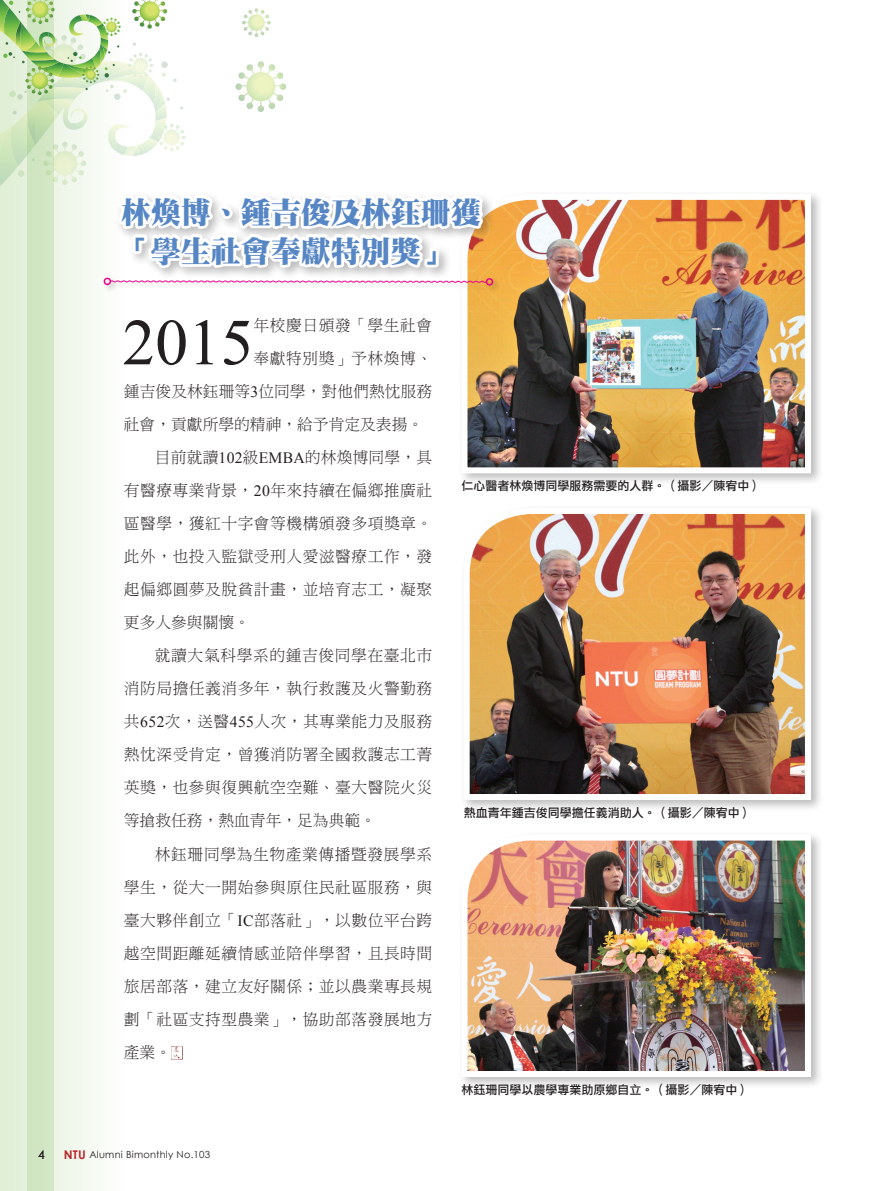
<style>
.page{position:relative;width:893px;height:1191px;background:#fff}
.page>*{position:absolute;margin:0;border:0;box-sizing:border-box;transform-origin:0 0}
.內文字首放大{font:65.55px "Times New Roman";color:#231f20}
.內文-中標{font:30px "DF Ming Std W12";color:#5786c5}
.內文10_5{font:15.75px/33px "DF Ming Std W3";letter-spacing:.03em;color:#231f20;text-align:justify}
.內文字首放大-2{font:15.75px "DF Ming Std W3";letter-spacing:.005em;color:#231f20}
.內文字首放大-3{font:15.75px "DF Ming Std W3";letter-spacing:.035em;color:#231f20}
.圖說{font:12px "DF Li Hei Std W5";color:#231f20}
.t1{font:12px "Century Gothic";color:#231f20}
.t2{font:9.75px "Century Gothic";letter-spacing:.025em;color:#231f20}
.s1{font-family:"Times New Roman"}
.s2{font-weight:700;font-size:12px;color:#b7282e}
</style>
<div class="page">
<svg style="left:0;top:298px;width:96px;height:893px;fill:#eef6e9"></svg>
<div style="left:27px;top:0;width:27px;height:1191px;background:#d1e5c3"></div>
<svg style="left:171px;top:1046px;width:12px;height:13px"></svg>
<div style="left:458px;top:190px;width:365px;height:296px;background:#231f20;opacity:.3"></div>
<img style="left:458px;top:191px;width:356px;height:285px">
<div style="left:458px;top:831px;width:365px;height:258px;background:#231f20;opacity:.3"></div>
<img style="left:458px;top:831px;width:356px;height:249px">
<div style="left:460px;top:504px;width:363px;height:308px;background:#231f20;opacity:.3"></div>
<img style="left:461px;top:505px;width:353px;height:298px">
<div style="left:102px;top:276px;width:398px;height:17px;background:#231f20;opacity:.3"></div>
<svg style="left:0;top:0;width:490px;height:298px"></svg>
<div style="left:104px;top:278px;width:7px;height:7px;border:2px solid #ed028c;border-radius:50%"></div>
<div style="left:486px;top:278px;width:7px;height:7px;border:2px solid #ed028c;border-radius:50%"></div>
<p class="內文-中標" style="left:121px;top:196px;width:361px">林煥博、鍾吉俊及林鈺珊獲</p>
<p class="內文-中標" style="left:121px;top:235px;width:331px">「學生社會奉獻特別獎」</p>
<p class="內文字首放大" style="left:122px;top:298px;width:133px">2015</p>
<p class="內文字首放大-3" style="left:254px;top:317px;width:180px">年校慶日頒發「學生社會</p>
<p class="內文字首放大-3" style="left:254px;top:350px;width:180px">奉獻特別獎」予林煥博、</p>
<p class="內文字首放大-2" style="left:124px;top:383px;width:310px">鍾吉俊及林鈺珊等<span class="s1">3</span>位同學，對他們熱忱服務</p>
<p class="內文字首放大-2" style="left:124px;top:416px;width:301px">社會，貢獻所學的精神，給予肯定及表揚。</p>
<p class="內文10_5" style="left:124px;top:441px;width:310px;text-indent:31px">目前就讀<span class="s1">102</span>級<span class="s1">EMBA</span>的林煥博同學，具有醫療專業背景，<span class="s1">20</span>年來持續在偏鄉推廣社區醫學，獲紅十字會等機構頒發多項獎章。此外，也投入監獄受刑人愛滋醫療工作，發起偏鄉圓夢及脫貧計畫，並培育志工，凝聚更多人參與關懷。</p>
<p class="內文10_5" style="left:124px;top:639px;width:310px;text-indent:31px">就讀大氣科學系的鍾吉俊同學在臺北市消防局擔任義消多年，執行救護及火警勤務共<span class="s1">652</span>次，送醫<span class="s1">455</span>人次，其專業能力及服務熱忱深受肯定，曾獲消防署全國救護志工菁英獎，也參與復興航空空難、臺大醫院火災等搶救任務，熱血青年，足為典範。</p>
<p class="內文10_5" style="left:124px;top:837px;width:310px;text-indent:31px">林鈺珊同學為生物產業傳播暨發展學系學生，從大一開始參與原住民社區服務，與臺大夥伴創立「<span class="s1">IC</span>部落社」，以數位平台跨越空間距離延續情感並陪伴學習，且長時間旅居部落，建立友好關係；並以農業專長規劃「社區支持型農業」，協助部落發展地方產業。</p>
<p class="t1" style="left:38px;top:1147px;width:8px">4</p>
<p class="t2" style="left:64px;top:1148px;width:148px"><span class="s2">NTU</span> Alumni Bimonthly No.103</p>
<p class="圖說" style="left:461px;top:479px;width:301px">仁心醫者林煥博同學服務需要的人群。（攝影／陳宥中）</p>
<p class="圖說" style="left:464px;top:806px;width:289px">熱血青年鍾吉俊同學擔任義消助人。（攝影／陳宥中）</p>
<p class="圖說" style="left:461px;top:1083px;width:289px">林鈺珊同學以農學專業助原鄉自立。（攝影／陳宥中）</p>
</div>
